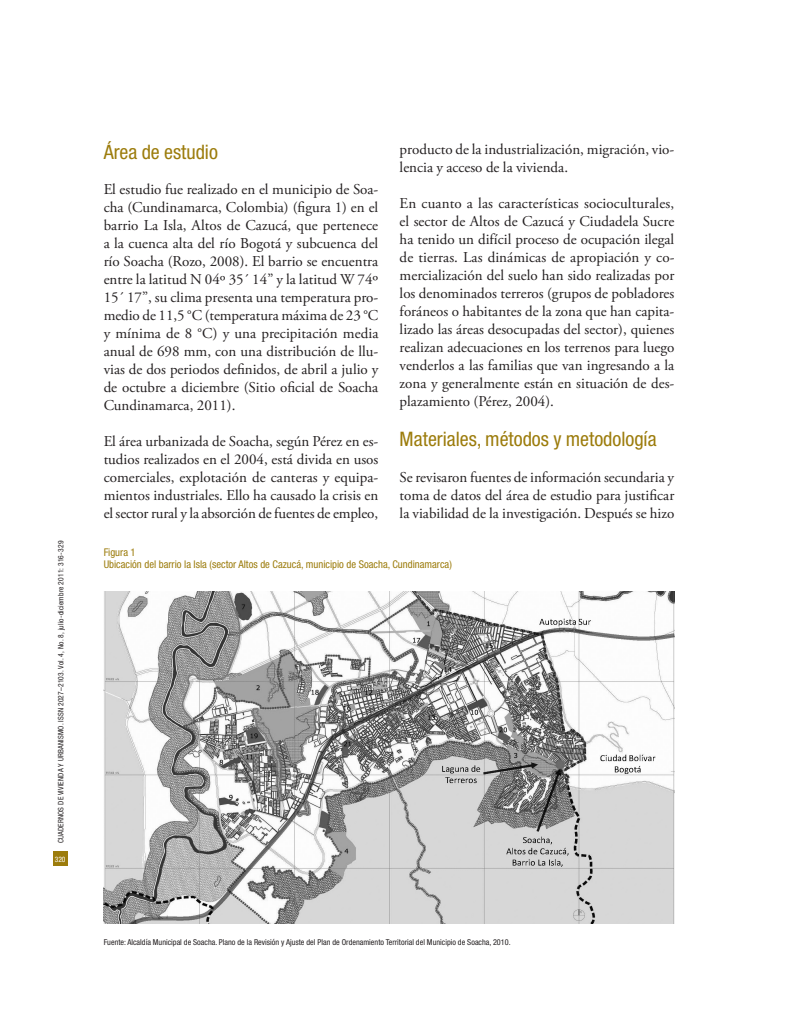
<style>
.page{position:relative;width:798px;height:1028px;background:#fff}
.page>*{position:absolute;margin:0;border:0;box-sizing:border-box;transform-origin:0 0}
.t1{font:condensed 20px "Helvetica Neue";color:#9c7c0c}
.t2{font:15px/18px "Adobe Garamond Pro";color:#231f20;text-align:justify}
.t3{font:condensed 10.62px/12.8px "Helvetica Neue";color:#9c7c0c}
.t4{font:condensed 8.12px "Helvetica Neue";color:#231f20}
.t5{font:condensed 7.5px "Helvetica Neue";letter-spacing:.02em;color:#231f20}
.t6{font:condensed 7.5px "Helvetica Neue";color:#fff}
</style>
<div class="page">
<div style="left:53px;top:851px;width:14px;height:14px;background:#9c7c0c"></div>
<img style="left:104px;top:592px;width:570px;height:331px">
<p class="t5" style="left:56px;top:843px;width:304px;rotate:-90deg">CUADERNOS DE VIVIENDA Y URBANISMO. ISSN 2027–2103. Vol. 4, No. 8, julio-diciembre 2011: 316-329</p>
<p class="t6" style="left:55px;top:854px;width:12px">320</p>
<p class="t1" style="left:104px;top:140px;width:116px">Área de estudio</p>
<p class="t2" style="left:104px;top:181px;width:276px">El estudio fue realizado en el municipio de Soa&shy;cha (Cundinamarca, Colombia) (figura 1) en el barrio La Isla, Altos de Cazucá, que pertenece a la cuenca alta del río Bogotá y subcuenca del río Soacha (Rozo, 2008). El barrio se encuentra entre la latitud N 04º 35´ 14” y la latitud W 74º 15´ 17”, su clima presenta una temperatura pro&shy;medio de 11,5 °C (temperatura máxima de 23 °C y mínima de 8 °C) y una precipitación media anual de 698 mm, con una distribución de llu&shy;vias de dos periodos definidos, de abril a julio y de octubre a diciembre (Sitio oficial de Soacha Cundinamarca, 2011).</p>
<p class="t2" style="left:104px;top:433px;width:276px">El área urbanizada de Soacha, según Pérez en es&shy;tudios realizados en el 2004, está divida en usos comerciales, explotación de canteras y equipa&shy;mientos industriales. Ello ha causado la crisis en el sector rural y la absorción de fuentes de empleo,</p>
<p class="t2" style="left:399px;top:140px;width:276px">producto de la industrialización, migración, vio&shy;lencia y acceso de la vivienda.</p>
<p class="t2" style="left:399px;top:194px;width:276px">En cuanto a las características socioculturales, el sector de Altos de Cazucá y Ciudadela Sucre ha tenido un difícil proceso de ocupación ilegal de tierras. Las dinámicas de apropiación y co&shy;mercialización del suelo han sido realizadas por los denominados terreros (grupos de pobladores foráneos o habitantes de la zona que han capita&shy;lizado las áreas desocupadas del sector), quienes realizan adecuaciones en los terrenos para luego venderlos a las familias que van ingresando a la zona y generalmente están en situación de des&shy;plazamiento (Pérez, 2004).</p>
<p class="t1" style="left:399px;top:428px;width:258px">Materiales, métodos y metodología</p>
<p class="t2" style="left:399px;top:469px;width:276px">Se revisaron fuentes de información secundaria y toma de datos del área de estudio para justificar la viabilidad de la investigación. Después se hizo</p>
<p class="t3" style="left:104px;top:545px;width:349px">Figura 1<br>Ubicación del barrio la Isla (sector Altos de Cazucá, municipio de Soacha, Cundinamarca)</p>
<p class="t4" style="left:104px;top:937px;width:408px">Fuente: Alcaldía Municipal de Soacha. Plano de la Revisión y Ajuste del Plan de Ordenamiento Territorial del Municipio de Soacha, 2010.</p>
</div>
